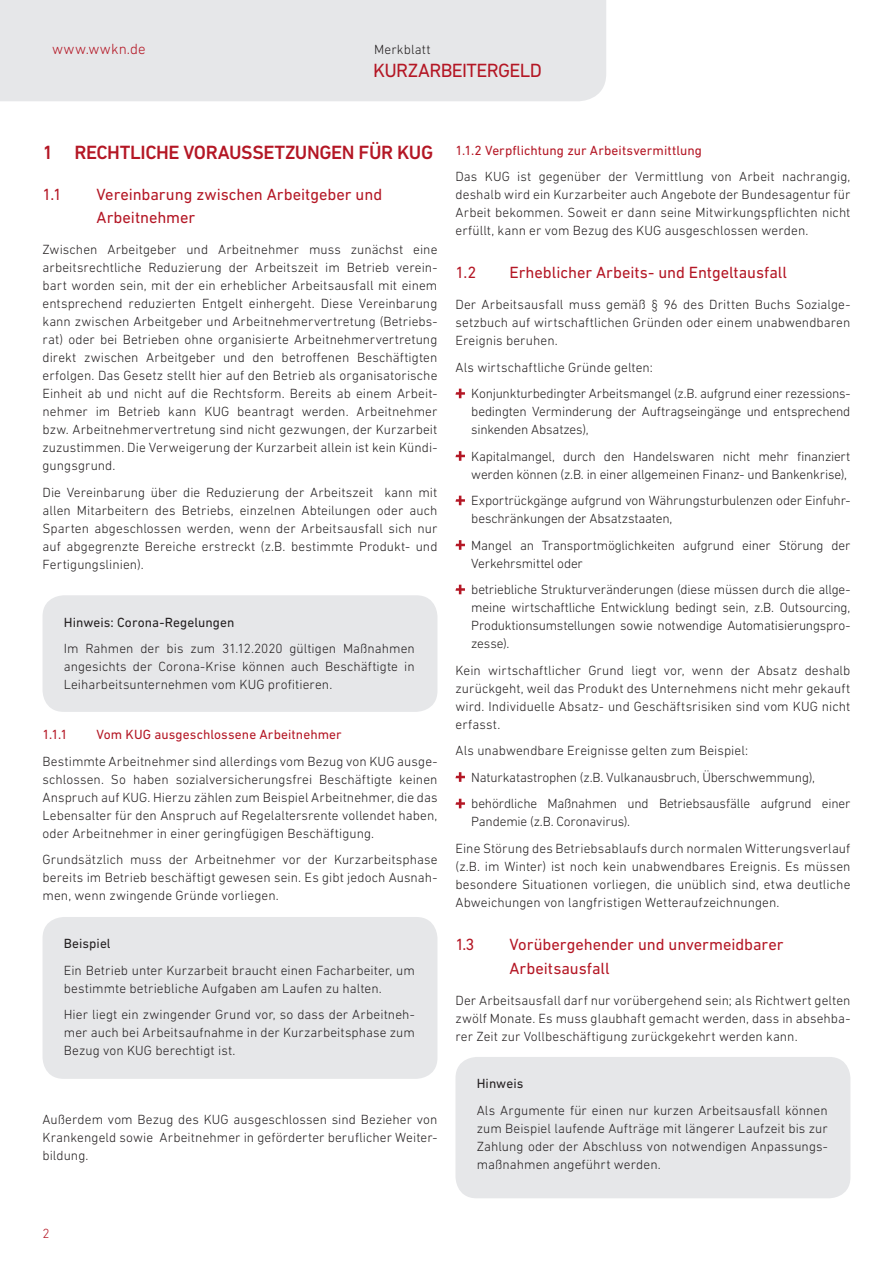
<style>
.page{position:relative;width:893px;height:1263px;background:#fff}
.page>*{position:absolute;margin:0;border:0;box-sizing:border-box;transform-origin:0 0}
.Themen{font:500 19.5px "DIN Next LT Pro";letter-spacing:-.02em;color:#b41725}
.t1{font:19.5px "DIN Next LT Pro";letter-spacing:-.035em;color:#b41725}
.Subhead{font:16.5px "DIN Next LT Pro";letter-spacing:-.005em;color:#b41725}
.t2{font:300 15px "DIN Next LT Pro";letter-spacing:.005em;color:#b41725}
.Fließtext{font:300 13.5px/18px "DIN Next LT Pro";letter-spacing:.005em;color:#231f20;text-align:justify}
.Aufzählung{font:300 13.5px/18px "DIN Next LT Pro";letter-spacing:-.015em;color:#231f20}
.Fließtext-2{font:13.5px "DIN Next LT Pro";letter-spacing:.005em;color:#b41725}
.Fließtext-3{font:300 13.5px "DIN Next LT Pro";color:#b41725}
.s1{font-weight:400}
</style>
<div class="page">
<div style="left:0;top:0;width:606px;height:101px;background:#e6e7e9"></div>
<div style="left:43px;top:595px;width:394px;height:117px;background:#e6e7e9;border-radius:21px"></div>
<div style="left:43px;top:917px;width:394px;height:162px;background:#e6e7e9;border-radius:21px"></div>
<svg style="left:455px;top:389px;width:10px;height:9px"></svg>
<svg style="left:455px;top:451px;width:10px;height:10px"></svg>
<svg style="left:455px;top:496px;width:10px;height:9px"></svg>
<svg style="left:455px;top:540px;width:10px;height:10px"></svg>
<svg style="left:455px;top:585px;width:10px;height:9px"></svg>
<svg style="left:455px;top:772px;width:10px;height:10px"></svg>
<svg style="left:455px;top:799px;width:10px;height:9px"></svg>
<div style="left:455px;top:1057px;width:395px;height:141px;background:#e6e7e9;border-radius:21px"></div>
<p class="t2" style="left:43px;top:40px;width:80px">www.wwkn.</p>
<p class="t2" style="left:52px;top:40px;width:95px">www.wwkn.dede</p>
<p class="Fließtext" style="left:374px;top:40px;width:58px">Merkblatt</p>
<h1 class="t1" style="left:373px;top:59px;width:170px">KURZARBEITERGELD</h1>
<p class="Themen" style="left:43px;top:141px;width:392px">1 RECHTLICHE VORAUSSETZUNGEN FÜR KUG</p>
<p class="Subhead" style="left:43px;top:185px;width:21px">1.1</p>
<p class="Subhead" style="left:97px;top:185px;width:287px">Vereinbarung zwischen Arbeitgeber und</p>
<p class="Subhead" style="left:97px;top:208px;width:100px">Arbeitnehmer</p>
<p class="Fließtext" style="left:43px;top:240px;width:396px">Zwischen Arbeitgeber und Arbeitnehmer muss zunächst eine arbeitsrechtliche Reduzierung der Arbeitszeit im Betrieb verein&shy;bart worden sein, mit der ein erheblicher Arbeitsausfall mit einem entsprechend reduzierten Entgelt einhergeht. Diese Vereinbarung kann zwischen Arbeitgeber und Arbeitnehmervertretung (Betriebs&shy;rat) oder bei Betrieben ohne organisierte Arbeitnehmervertretung direkt zwischen Arbeitgeber und den betroffenen Beschäftigten erfolgen. Das Gesetz stellt hier auf den Betrieb als organisatorische Einheit ab und nicht auf die Rechtsform. Bereits ab einem Arbeit&shy;nehmer im Betrieb kann KUG beantragt werden. Arbeitnehmer bzw. Arbeitnehmervertretung sind nicht gezwungen, der Kurzarbeit zuzustimmen. Die Verweigerung der Kurzarbeit allein ist kein Kündi&shy;gungsgrund.</p>
<p class="Fließtext" style="left:43px;top:483px;width:396px">Die Vereinbarung über die Reduzierung der Arbeitszeit kann mit allen Mitarbeitern des Betriebs, einzelnen Abteilungen oder auch Sparten abgeschlossen werden, wenn der Arbeitsausfall sich nur auf abgegrenzte Bereiche erstreckt (z.B. bestimmte Produkt- und Fertigungslinien).</p>
<p class="Fließtext" style="left:64px;top:609px;width:352px;line-height:26.5px"><span class="s1">Hinweis: Corona-Regelungen<br></span>Im Rahmen der bis zum 31.12.2020 gültigen Maßnahmen</p>
<p class="Fließtext" style="left:64px;top:657px;width:352px">angesichts der Corona-Krise können auch Beschäftigte in<br>Leiharbeitsunternehmen vom KUG profitieren.</p>
<p class="Fließtext-2" style="left:43px;top:727px;width:27px">1.1.1</p>
<p class="Fließtext-2" style="left:97px;top:727px;width:247px">Vom KUG ausgeschlossene Arbeitnehmer</p>
<p class="Fließtext" style="left:43px;top:752px;width:396px">Bestimmte Arbeitnehmer sind allerdings vom Bezug von KUG ausge&shy;schlossen. So haben sozialversicherungsfrei Beschäftigte keinen Anspruch auf KUG. Hierzu zählen zum Beispiel Arbeitnehmer, die das Lebensalter für den Anspruch auf Regelaltersrente vollendet haben, oder Arbeitnehmer in einer geringfügigen Beschäftigung.</p>
<p class="Fließtext" style="left:43px;top:850px;width:396px">Grundsätzlich muss der Arbeitnehmer vor der Kurzarbeitsphase bereits im Betrieb beschäftigt gewesen sein. Es gibt jedoch Ausnah&shy;men, wenn zwingende Gründe vorliegen.</p>
<p class="Fließtext" style="left:64px;top:930px;width:352px;line-height:26.5px"><span class="s1">Beispiel<br></span>Ein Betrieb unter Kurzarbeit braucht einen Facharbeiter, um</p>
<p class="Fließtext" style="left:64px;top:975px;width:352px;line-height:26.5px">bestimmte betriebliche Aufgaben am Laufen zu halten.<br>Hier liegt ein zwingender Grund vor, so dass der Arbeitneh-</p>
<p class="Fließtext" style="left:64px;top:1024px;width:353px">mer auch bei Arbeitsaufnahme in der Kurzarbeitsphase zum<br>Bezug von KUG berechtigt ist.</p>
<p class="Fließtext" style="left:43px;top:1110px;width:396px">Außerdem vom Bezug des KUG ausgeschlossen sind Bezieher von Krankengeld sowie Arbeitnehmer in geförderter beruflicher Weiter&shy;bildung.</p>
<p class="Fließtext-2" style="left:455px;top:142px;width:248px">1.1.2 Verpflichtung zur Arbeitsvermittlung</p>
<p class="Fließtext" style="left:455px;top:167px;width:396px">Das KUG ist gegenüber der Vermittlung von Arbeit nachrangig, deshalb wird ein Kurzarbeiter auch Angebote der Bundesagentur für Arbeit bekommen. Soweit er dann seine Mitwirkungspflichten nicht erfüllt, kann er vom Bezug des KUG ausgeschlossen werden.</p>
<p class="Subhead" style="left:455px;top:263px;width:22px">1.2</p>
<p class="Subhead" style="left:509px;top:263px;width:279px">Erheblicher Arbeits- und Entgeltausfall</p>
<p class="Fließtext" style="left:455px;top:295px;width:396px">Der Arbeitsausfall muss gemäß § 96 des Dritten Buchs Sozialge&shy;setzbuch auf wirtschaftlichen Gründen oder einem unabwendbaren Ereignis beruhen.</p>
<p class="Fließtext" style="left:455px;top:358px;width:199px">Als wirtschaftliche Gründe gelten:</p>
<p class="Aufzählung" style="left:471px;top:384px;width:381px;text-align:justify">Konjunkturbedingter Arbeitsmangel (z.B. aufgrund einer rezessions&shy;bedingten Verminderung der Auftragseingänge und entsprechend sinkenden Absatzes),</p>
<p class="Aufzählung" style="left:471px;top:447px;width:381px">Kapitalmangel, durch den Handelswaren nicht mehr finanziert werden können (z.B. in einer allgemeinen Finanz- und Bankenkrise),</p>
<p class="Aufzählung" style="left:471px;top:491px;width:381px">Exportrückgänge aufgrund von Währungsturbulenzen oder Einfuhr&shy;beschränkungen der Absatzstaaten,</p>
<p class="Aufzählung" style="left:471px;top:536px;width:381px">Mangel an Transportmöglichkeiten aufgrund einer Störung der<br>Verkehrsmittel oder</p>
<p class="Aufzählung" style="left:471px;top:580px;width:381px;text-align:justify">betriebliche Strukturveränderungen (diese müssen durch die allge&shy;meine wirtschaftliche Entwicklung bedingt sein, z.B. Outsourcing, Produktionsumstellungen sowie notwendige Automatisierungspro&shy;zesse).</p>
<p class="Fließtext" style="left:455px;top:661px;width:396px">Kein wirtschaftlicher Grund liegt vor, wenn der Absatz deshalb zurückgeht, weil das Produkt des Unternehmens nicht mehr gekauft wird. Individuelle Absatz- und Geschäftsrisiken sind vom KUG nicht erfasst.</p>
<p class="Fließtext" style="left:455px;top:742px;width:294px">Als unabwendbare Ereignisse gelten zum Beispiel:</p>
<p class="Aufzählung" style="left:471px;top:768px;width:345px">Naturkatastrophen (z.B. Vulkanausbruch, Überschwemmung),</p>
<p class="Aufzählung" style="left:471px;top:795px;width:381px">behördliche Maßnahmen und Betriebsausfälle aufgrund einer<br>Pandemie (z.B. Coronavirus).</p>
<p class="Fließtext" style="left:455px;top:839px;width:396px">Eine Störung des Betriebsablaufs durch normalen Witterungsverlauf (z.B. im Winter) ist noch kein unabwendbares Ereignis. Es müssen besondere Situationen vorliegen, die unüblich sind, etwa deutliche Abweichungen von langfristigen Wetteraufzeichnungen.</p>
<p class="Subhead" style="left:455px;top:935px;width:21px">1.3</p>
<p class="Subhead" style="left:509px;top:935px;width:276px">Vorübergehender und unvermeidbarer</p>
<p class="Subhead" style="left:509px;top:959px;width:102px">Arbeitsausfall</p>
<p class="Fließtext" style="left:455px;top:991px;width:396px">Der Arbeitsausfall darf nur vorübergehend sein; als Richtwert gelten zwölf Monate. Es muss glaubhaft gemacht werden, dass in absehba&shy;rer Zeit zur Vollbeschäftigung zurückgekehrt werden kann.</p>
<p class="Fließtext" style="left:477px;top:1070px;width:352px;line-height:26.5px"><span class="s1">Hinweis<br></span>Als Argumente für einen nur kurzen Arbeitsausfall können</p>
<p class="Fließtext" style="left:477px;top:1119px;width:352px">zum Beispiel laufende Aufträge mit längerer Laufzeit bis zur Zahlung oder der Abschluss von notwendigen Anpassungs&shy;maßnahmen angeführt werden.</p>
<p class="Fließtext-3" style="left:43px;top:1226px;width:9px">2</p>
</div>
